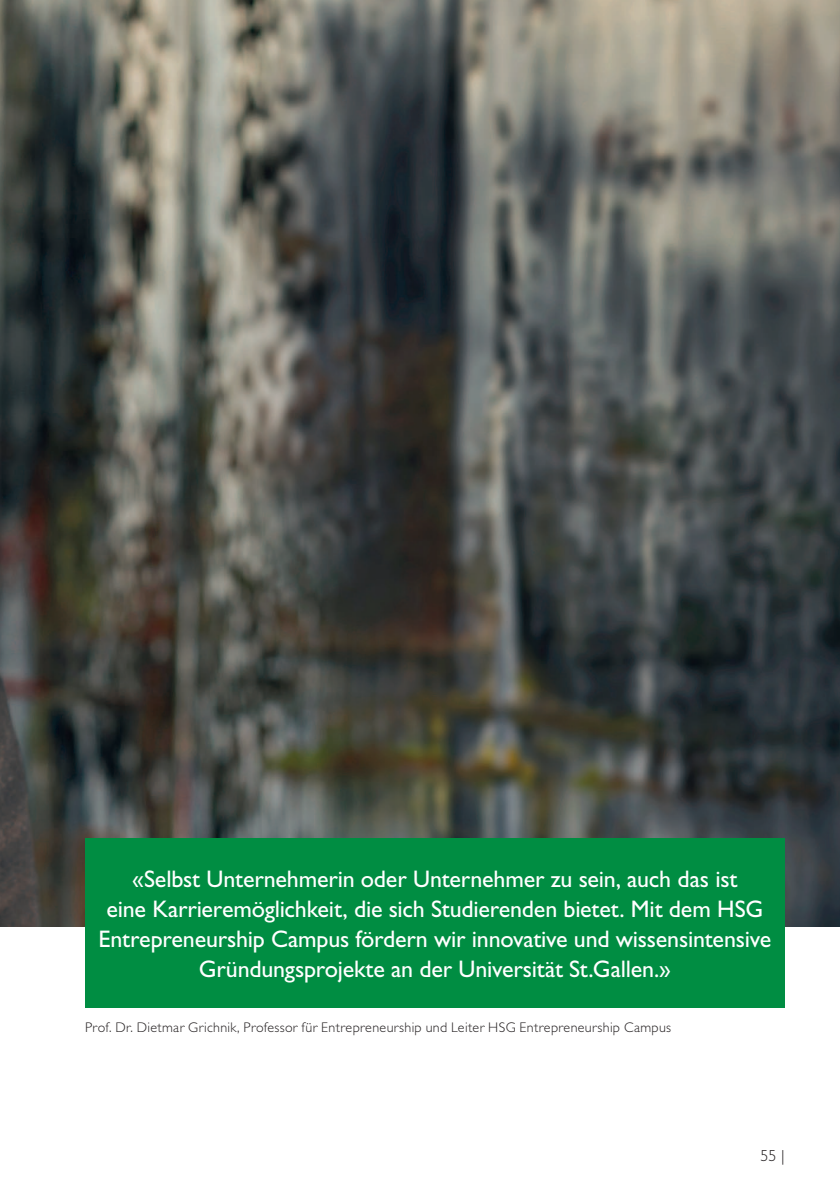
<style>
.page{position:relative;width:840px;height:1191px;background:#fff}
.page>*{position:absolute;margin:0;border:0;box-sizing:border-box;transform-origin:0 0}
.t1{font:24px/30px "Gill Alt One";letter-spacing:-.01em;color:#fff;text-align:center}
.t2{font:300 16px "Gill Alt One";color:#231f20}
.t3{font:300 14px "Gill Alt One";letter-spacing:.025em;color:#231f20}
</style>
<div class="page">
<img style="left:0;top:0;width:839px;height:926px">
<div style="left:85px;top:838px;width:699px;height:169px;background:#008d42"></div>
<p class="t1" style="left:98px;top:864px;width:674px">«Selbst Unternehmerin oder Unternehmer zu sein, auch das ist<br>eine Karrieremöglichkeit, die sich Studierenden bietet. Mit dem HSG Entrepreneurship Campus fördern wir innovative und wissensintensive Gründungsprojekte an der Universität St.Gallen.»</p>
<p class="t3" style="left:85px;top:1019px;width:587px">Prof. Dr. Dietmar Grichnik, Professor für Entrepreneurship und Leiter HSG Entrepreneurship Campus</p>
<p class="t2" style="left:760px;top:1146px;width:25px">55 |</p>
</div>
